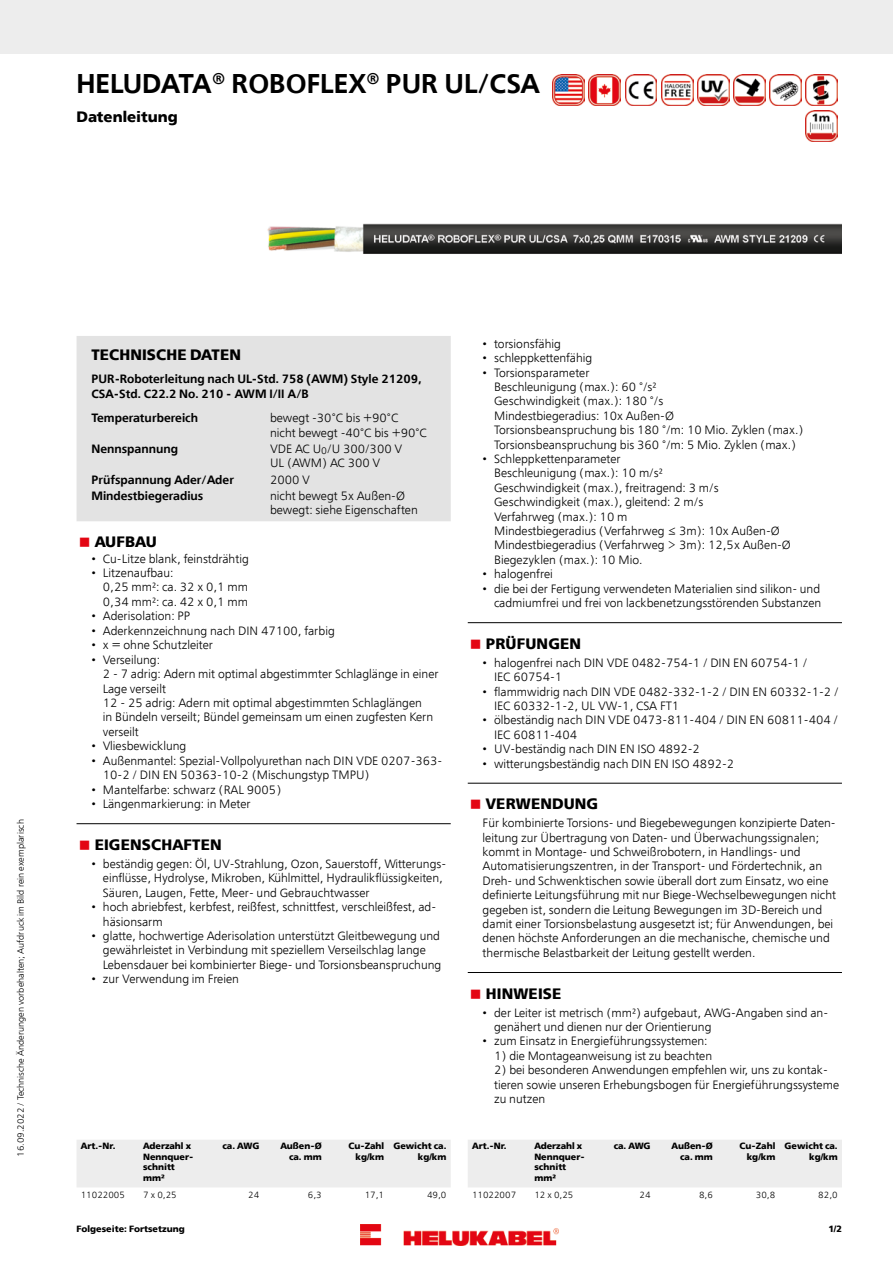
<style>
.page{position:relative;width:893px;height:1263px;background:#fff}
.page>*{position:absolute;margin:0;border:0;box-sizing:border-box;transform-origin:0 0}
.t1{font:600 27px "Free Set";color:#000}
.t2{font:700 15px "Free Set";letter-spacing:.01em;color:#000}
.t3{font:300 12px/14.4px "Free Set";color:#000}
.t4{font:600 12px/14.4px "Free Set";color:#000}
.t5{font:700 9px/10.8px "Free Set";color:#000;text-align:right}
.t6{font:300 9px "Free Set";color:#000}
.s1{color:#e30613}
</style>
<div class="page">
<div style="left:77px;top:336px;width:374px;height:185px;background:#e3e3e3"></div>
<hr style="left:77px;top:823px;width:374px;height:1px;background:#000">
<hr style="left:468px;top:622px;width:374px;height:1px;background:#000">
<hr style="left:468px;top:783px;width:374px;height:1px;background:#000">
<hr style="left:468px;top:972px;width:374px;height:1px;background:#000">
<div style="left:77px;top:1140px;width:374px;height:47px;background:#ededed"></div>
<div style="left:468px;top:1140px;width:374px;height:47px;background:#ededed"></div>
<div style="left:0;top:0;width:893px;height:53px;background:#ededed"></div>
<img style="left:553px;top:74px;width:32px;height:32px">
<img style="left:589px;top:74px;width:32px;height:32px">
<img style="left:625px;top:74px;width:32px;height:32px">
<img style="left:661px;top:74px;width:32px;height:32px">
<img style="left:697px;top:74px;width:32px;height:32px">
<img style="left:733px;top:74px;width:32px;height:32px">
<img style="left:770px;top:74px;width:31px;height:32px">
<img style="left:806px;top:74px;width:32px;height:32px">
<img style="left:806px;top:110px;width:32px;height:32px">
<img style="left:267px;top:223px;width:575px;height:31px">
<img style="left:360px;top:1225px;width:198px;height:21px">
<h1 class="t1" style="left:77px;top:66px;width:465px">HELUDATA<sup>®</sup> ROBOFLEX<sup>®</sup> PUR UL/CSA</h1>
<p class="t2" style="left:77px;top:107px;width:103px">Datenleitung</p>
<p class="t6" style="left:15px;top:1157px;width:339px;rotate:-90deg">16.09.2022 / Technische Änderungen vorbehalten; Aufdruck im Bild rein exemplarisch</p>
<p class="t2" style="left:91px;top:345px;width:151px">TECHNISCHE DATEN</p>
<p class="t4" style="left:91px;top:372px;width:332px">PUR-Roboterleitung nach UL-Std. 758 (AWM) Style 21209,<br>CSA-Std. C22.2 No. 210 - AWM I/II A/B</p>
<p class="t4" style="left:91px;top:411px;width:108px">Temperaturbereich</p>
<p class="t3" style="left:270px;top:411px;width:158px">bewegt -30°C bis +90°C nicht bewegt -40°C bis +90°C</p>
<p class="t4" style="left:91px;top:441px;width:88px">Nennspannung</p>
<p class="t3" style="left:270px;top:441px;width:134px">VDE AC U<sub>0</sub>/U 300/300 V<br>UL (AWM) AC 300 V</p>
<p class="t4" style="left:91px;top:472px;width:144px">Prüfspannung Ader/Ader</p>
<p class="t3" style="left:270px;top:472px;width:42px">2000 V</p>
<p class="t4" style="left:91px;top:488px;width:113px">Mindestbiegeradius</p>
<p class="t3" style="left:270px;top:488px;width:149px">nicht bewegt 5x Außen-Ø bewegt: siehe Eigenschaften</p>
<p class="t2" style="left:79px;top:532px;width:80px"><span class="s1">■</span> AUFBAU</p>
<p class="t3" style="left:91px;top:551px;width:159px">• Cu-Litze blank, feinstdrähtig</p>
<p class="t3" style="left:103px;top:565px;width:147px;text-indent:-11px">• Litzenaufbau:<br>0,25 mm²: ca. 32 x 0,1 mm<br>0,34 mm²: ca. 42 x 0,1 mm</p>
<p class="t3" style="left:91px;top:609px;width:100px">• Aderisolation: PP</p>
<p class="t3" style="left:91px;top:623px;width:245px">• Aderkennzeichnung nach DIN 47100, farbig</p>
<p class="t3" style="left:91px;top:638px;width:123px">• x = ohne Schutzleiter</p>
<p class="t3" style="left:103px;top:652px;width:337px;text-indent:-11px">• Verseilung:<br>2 - 7 adrig: Adern mit optimal abgestimmter Schlaglänge in einer Lage verseilt<br>12 - 25 adrig: Adern mit optimal abgestimmten Schlaglängen<br>in Bündeln verseilt; Bündel gemeinsam um einen zugfesten Kern verseilt</p>
<p class="t3" style="left:91px;top:739px;width:96px">• Vliesbewicklung</p>
<p class="t3" style="left:103px;top:753px;width:341px;text-indent:-11px">• Außenmantel: Spezial-Vollpolyurethan nach DIN VDE 0207-363-<br>10-2 / DIN EN 50363-10-2 (Mischungstyp TMPU)</p>
<p class="t3" style="left:91px;top:782px;width:191px">• Mantelfarbe: schwarz (RAL 9005)</p>
<p class="t3" style="left:91px;top:796px;width:161px">• Längenmarkierung: in Meter</p>
<p class="t2" style="left:79px;top:835px;width:144px"><span class="s1">■</span> EIGENSCHAFTEN</p>
<p class="t3" style="left:103px;top:856px;width:345px;text-indent:-11px">• beständig gegen: Öl, UV-Strahlung, Ozon, Sauerstoff, Witterungs&shy;einflüsse, Hydrolyse, Mikroben, Kühlmittel, Hydraulikflüssigkeiten,<br>Säuren, Laugen, Fette, Meer- und Gebrauchtwasser</p>
<p class="t3" style="left:103px;top:899px;width:335px;text-indent:-11px">• hoch abriebfest, kerbfest, reißfest, schnittfest, verschleißfest, ad&shy;häsionsarm</p>
<p class="t3" style="left:103px;top:928px;width:340px;text-indent:-11px">• glatte, hochwertige Aderisolation unterstützt Gleitbewegung und gewährleistet in Verbindung mit speziellem Verseilschlag lange<br>Lebensdauer bei kombinierter Biege- und Torsionsbeanspruchung</p>
<p class="t3" style="left:91px;top:972px;width:149px">• zur Verwendung im Freien</p>
<p class="t5" style="left:81px;top:1140px;width:36px">Art.-Nr.</p>
<p class="t5" style="left:143px;top:1140px;width:52px;text-align:left">Aderzahl x<br>Nennquer&shy;schnitt mm²</p>
<p class="t5" style="left:223px;top:1140px;width:38px">ca. AWG</p>
<p class="t5" style="left:280px;top:1140px;width:43px">Außen-Ø ca. mm</p>
<p class="t5" style="left:348px;top:1140px;width:37px">Cu-Zahl kg/km</p>
<p class="t5" style="left:393px;top:1140px;width:55px">Gewicht ca. kg/km</p>
<p class="t6" style="left:81px;top:1189px;width:46px">11022005</p>
<p class="t6" style="left:143px;top:1189px;width:35px">7 x 0,25</p>
<p class="t6" style="left:248px;top:1189px;width:13px">24</p>
<p class="t6" style="left:308px;top:1189px;width:15px">6,3</p>
<p class="t6" style="left:365px;top:1189px;width:21px">17,1</p>
<p class="t6" style="left:427px;top:1189px;width:21px">49,0</p>
<p class="t3" style="left:483px;top:336px;width:80px">• torsionsfähig</p>
<p class="t3" style="left:483px;top:351px;width:111px">• schleppkettenfähig</p>
<p class="t3" style="left:494px;top:365px;width:311px;text-indent:-11px">• Torsionsparameter<br>Beschleunigung (max.): 60 °/s²<br>Geschwindigkeit (max.): 180 °/s<br>Mindestbiegeradius: 10x Außen-Ø<br>Torsionsbeanspruchung bis 180 °/m: 10 Mio. Zyklen (max.)<br>Torsionsbeanspruchung bis 360 °/m: 5 Mio. Zyklen (max.)</p>
<p class="t3" style="left:494px;top:451px;width:298px;text-indent:-11px">• Schleppkettenparameter<br>Beschleunigung (max.): 10 m/s²<br>Geschwindigkeit (max.), freitragend: 3 m/s Geschwindigkeit (max.), gleitend: 2 m/s<br>Verfahrweg (max.): 10 m<br>Mindestbiegeradius (Verfahrweg ≤ 3m): 10x Außen-Ø Mindestbiegeradius (Verfahrweg &gt; 3m): 12,5x Außen-Ø Biegezyklen (max.): 10 Mio.</p>
<p class="t3" style="left:483px;top:567px;width:72px">• halogenfrei</p>
<p class="t3" style="left:483px;top:581px;width:340px;text-align:right">• die bei der Fertigung verwendeten Materialien sind silikon- und cadmiumfrei und frei von lackbenetzungsstörenden Substanzen</p>
<p class="t2" style="left:470px;top:634px;width:113px"><span class="s1">■</span> PRÜFUNGEN</p>
<p class="t3" style="left:494px;top:655px;width:315px;text-indent:-11px">• halogenfrei nach DIN VDE 0482-754-1 / DIN EN 60754-1 /<br>IEC 60754-1</p>
<p class="t3" style="left:494px;top:684px;width:346px;text-indent:-11px">• flammwidrig nach DIN VDE 0482-332-1-2 / DIN EN 60332-1-2 /<br>IEC 60332-1-2, UL VW-1, CSA FT1</p>
<p class="t3" style="left:494px;top:713px;width:345px;text-indent:-11px">• ölbeständig nach DIN VDE 0473-811-404 / DIN EN 60811-404 /<br>IEC 60811-404</p>
<p class="t3" style="left:483px;top:742px;width:219px">• UV-beständig nach DIN EN ISO 4892-2</p>
<p class="t3" style="left:483px;top:756px;width:253px">• witterungsbeständig nach DIN EN ISO 4892-2</p>
<p class="t2" style="left:470px;top:794px;width:130px"><span class="s1">■</span> VERWENDUNG</p>
<p class="t3" style="left:483px;top:816px;width:355px">Für kombinierte Torsions- und Biegebewegungen konzipierte Daten&shy;leitung zur Übertragung von Daten- und Überwachungssignalen; kommt in Montage- und Schweißrobotern, in Handlings- und Automatisierungszentren, in der Transport- und Fördertechnik, an Dreh- und Schwenktischen sowie überall dort zum Einsatz, wo eine definierte Leitungsführung mit nur Biege-Wechselbewegungen nicht gegeben ist, sondern die Leitung Bewegungen im 3D-Bereich und damit einer Torsionsbelastung ausgesetzt ist; für Anwendungen, bei denen höchste Anforderungen an die mechanische, chemische und thermische Belastbarkeit der Leitung gestellt werden.</p>
<p class="t2" style="left:470px;top:984px;width:93px"><span class="s1">■</span> HINWEISE</p>
<p class="t3" style="left:494px;top:1005px;width:335px;text-indent:-11px">• der Leiter ist metrisch (mm²) aufgebaut, AWG-Angaben sind an&shy;genähert und dienen nur der Orientierung</p>
<p class="t3" style="left:483px;top:1034px;width:227px">• zum Einsatz in Energieführungssystemen:</p>
<p class="t3" style="left:494px;top:1048px;width:220px">1) die Montageanweisung ist zu beachten</p>
<p class="t3" style="left:494px;top:1063px;width:346px">2) bei besonderen Anwendungen empfehlen wir, uns zu kontak&shy;tieren sowie unseren Erhebungsbogen für Energieführungssysteme zu nutzen</p>
<p class="t5" style="left:472px;top:1140px;width:36px">Art.-Nr.</p>
<p class="t5" style="left:534px;top:1140px;width:52px;text-align:left">Aderzahl x<br>Nennquer&shy;schnitt mm²</p>
<p class="t5" style="left:614px;top:1140px;width:38px">ca. AWG</p>
<p class="t5" style="left:672px;top:1140px;width:43px">Außen-Ø ca. mm</p>
<p class="t5" style="left:740px;top:1140px;width:37px">Cu-Zahl kg/km</p>
<p class="t5" style="left:785px;top:1140px;width:55px">Gewicht ca. kg/km</p>
<p class="t6" style="left:472px;top:1189px;width:46px">11022007</p>
<p class="t6" style="left:534px;top:1189px;width:41px">12 x 0,25</p>
<p class="t6" style="left:639px;top:1189px;width:13px">24</p>
<p class="t6" style="left:699px;top:1189px;width:15px">8,6</p>
<p class="t6" style="left:756px;top:1189px;width:21px">30,8</p>
<p class="t6" style="left:818px;top:1189px;width:21px">82,0</p>
<p class="t5" style="left:77px;top:1223px;width:110px">Folgeseite: Fortsetzung</p>
<p class="t5" style="left:828px;top:1223px;width:15px">1/2</p>
</div>
